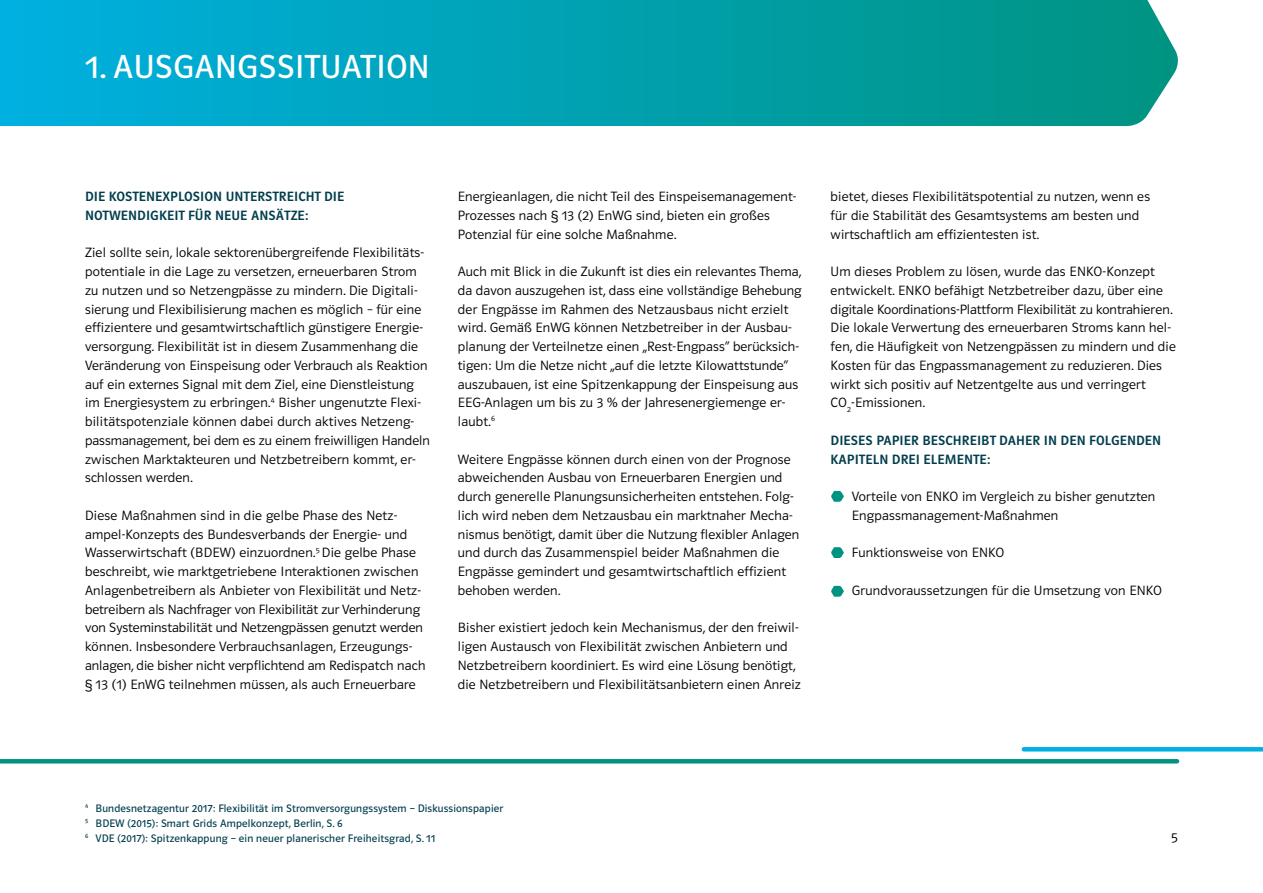
<style>
.page{position:relative;width:1263px;height:893px;background:#fff}
.page>*{position:absolute;margin:0;border:0;box-sizing:border-box;transform-origin:0 0}
.t1{font:34.5px "Polo 22 K Buch";letter-spacing:.015em;color:#fff}
.t2{font:13.95px/18.8px "Polo 11 K Leicht";letter-spacing:.015em;color:#000}
.t3{font:13.95px/18.8px "Polo 11 K Krftg";letter-spacing:.015em;color:#003d4d}
.t4{font:11.25px/15px "Polo 11 K Buch";letter-spacing:.015em;color:#003d4d}
</style>
<div class="page">
<svg style="left:0;top:0;width:1178px;height:126px;background:#03a2b2"></svg>
<svg style="left:831px;top:491px;width:13px;height:11px"></svg>
<svg style="left:831px;top:547px;width:13px;height:11px"></svg>
<svg style="left:831px;top:586px;width:13px;height:11px"></svg>
<hr style="left:1024px;top:747px;width:239px;height:4px;background:#00b0e0">
<hr style="left:0;top:759px;width:1177px;height:4px;background:#009382">
<h1 class="t1" style="left:85px;top:48px;width:346px">1. AUSGANGSSITUATION</h1>
<p class="t3" style="left:85px;top:187px;width:261px">DIE KOSTENEXPLOSION UNTERSTREICHT DIE<br>NOTWENDIGKEIT FÜR NEUE ANSÄTZE:</p>
<p class="t2" style="left:85px;top:243px;width:346px">Ziel sollte sein, lokale sektorenübergreifende Flexibilitäts&shy;potentiale in die Lage zu versetzen, erneuerbaren Strom zu nutzen und so Netzengpässe zu mindern. Die Digitali&shy;sierung und Flexibilisierung machen es möglich – für eine effizientere und gesamtwirtschaftlich günstigere Energie&shy;versorgung. Flexibilität ist in diesem Zusammenhang die Veränderung von Einspeisung oder Verbrauch als Reaktion auf ein externes Signal mit dem Ziel, eine Dienstleistung im Energiesystem zu erbringen.<sup>4</sup> Bisher ungenutzte Flexi&shy;bilitätspotenziale können dabei durch aktives Netzeng&shy;passmanagement, bei dem es zu einem freiwilligen Handeln zwischen Marktakteuren und Netzbetreibern kommt, er&shy;schlossen werden.</p>
<p class="t2" style="left:85px;top:506px;width:342px">Diese Maßnahmen sind in die gelbe Phase des Netz&shy;ampel-Konzepts des Bundesverbands der Energie- und Wasserwirtschaft (BDEW) einzuordnen.<sup>5</sup> Die gelbe Phase beschreibt, wie marktgetriebene Interaktionen zwischen Anlagenbetreibern als Anbieter von Flexibilität und Netz&shy;betreibern als Nachfrager von Flexibilität zur Verhinderung von Systeminstabilität und Netzengpässen genutzt werden können. Insbesondere Verbrauchsanlagen, Erzeugungs&shy;anlagen, die bisher nicht verpflichtend am Redispatch nach § 13 (1) EnWG teilnehmen müssen, als auch Erneuerbare</p>
<p class="t2" style="left:458px;top:187px;width:340px">Energieanlagen, die nicht Teil des Einspeisemanagement-<br>Prozesses nach § 13 (2) EnWG sind, bieten ein großes<br>Potenzial für eine solche Maßnahme.</p>
<p class="t2" style="left:458px;top:262px;width:345px">Auch mit Blick in die Zukunft ist dies ein relevantes Thema, da davon auszugehen ist, dass eine vollständige Behebung der Engpässe im Rahmen des Netzausbaus nicht erzielt wird. Gemäß EnWG können Netzbetreiber in der Ausbau&shy;planung der Verteilnetze einen „Rest-Engpass“ berücksich&shy;tigen: Um die Netze nicht „auf die letzte Kilowattstunde“ auszubauen, ist eine Spitzenkappung der Einspeisung aus EEG-Anlagen um bis zu 3 % der Jahresenergiemenge er&shy;laubt.<sup>6</sup></p>
<p class="t2" style="left:458px;top:450px;width:343px">Weitere Engpässe können durch einen von der Prognose abweichenden Ausbau von Erneuerbaren Energien und durch generelle Planungsunsicherheiten entstehen. Folg&shy;lich wird neben dem Netzausbau ein marktnaher Mecha&shy;nismus benötigt, damit über die Nutzung flexibler Anlagen und durch das Zusammenspiel beider Maßnahmen die Engpässe gemindert und gesamtwirtschaftlich effizient behoben werden.</p>
<p class="t2" style="left:458px;top:618px;width:345px">Bisher existiert jedoch kein Mechanismus, der den freiwil&shy;ligen Austausch von Flexibilität zwischen Anbietern und Netzbetreibern koordiniert. Es wird eine Lösung benötigt, die Netzbetreibern und Flexibilitätsanbietern einen Anreiz</p>
<p class="t2" style="left:831px;top:187px;width:321px">bietet, dieses Flexibilitätspotential zu nutzen, wenn es für die Stabilität des Gesamtsystems am besten und wirtschaftlich am effizientesten ist.</p>
<p class="t2" style="left:831px;top:262px;width:347px">Um dieses Problem zu lösen, wurde das ENKO-Konzept entwickelt. ENKO befähigt Netzbetreiber dazu, über eine digitale Koordinations-Plattform Flexibilität zu kontrahieren.<br>Die lokale Verwertung des erneuerbaren Stroms kann hel&shy;fen, die Häufigkeit von Netzengpässen zu mindern und die Kosten für das Engpassmanagement zu reduzieren. Dies wirkt sich positiv auf Netzentgelte aus und verringert CO<sub>2</sub>-Emissionen.</p>
<p class="t3" style="left:831px;top:431px;width:332px">DIESES PAPIER BESCHREIBT DAHER IN DEN FOLGENDEN<br>KAPITELN DREI ELEMENTE:</p>
<p class="t2" style="left:852px;top:487px;width:305px">Vorteile von ENKO im Vergleich zu bisher genutzten<br>Engpassmanagement-Maßnahmen</p>
<p class="t2" style="left:852px;top:543px;width:154px">Funktionsweise von ENKO</p>
<p class="t2" style="left:852px;top:581px;width:311px">Grundvoraussetzungen für die Umsetzung von ENKO</p>
<p class="t4" style="left:85px;top:801px;width:420px"><sup>4</sup> Bundesnetzagentur 2017: Flexibilität im Stromversorgungssystem – Diskussionspapier<br><sup>5</sup> BDEW (2015): Smart Grids Ampelkonzept, Berlin, S. 6<br><sup>6</sup> VDE (2017): Spitzenkappung – ein neuer planerischer Freiheitsgrad, S. 11</p>
<p class="t2" style="left:1171px;top:828px;width:8px">5</p>
</div>
